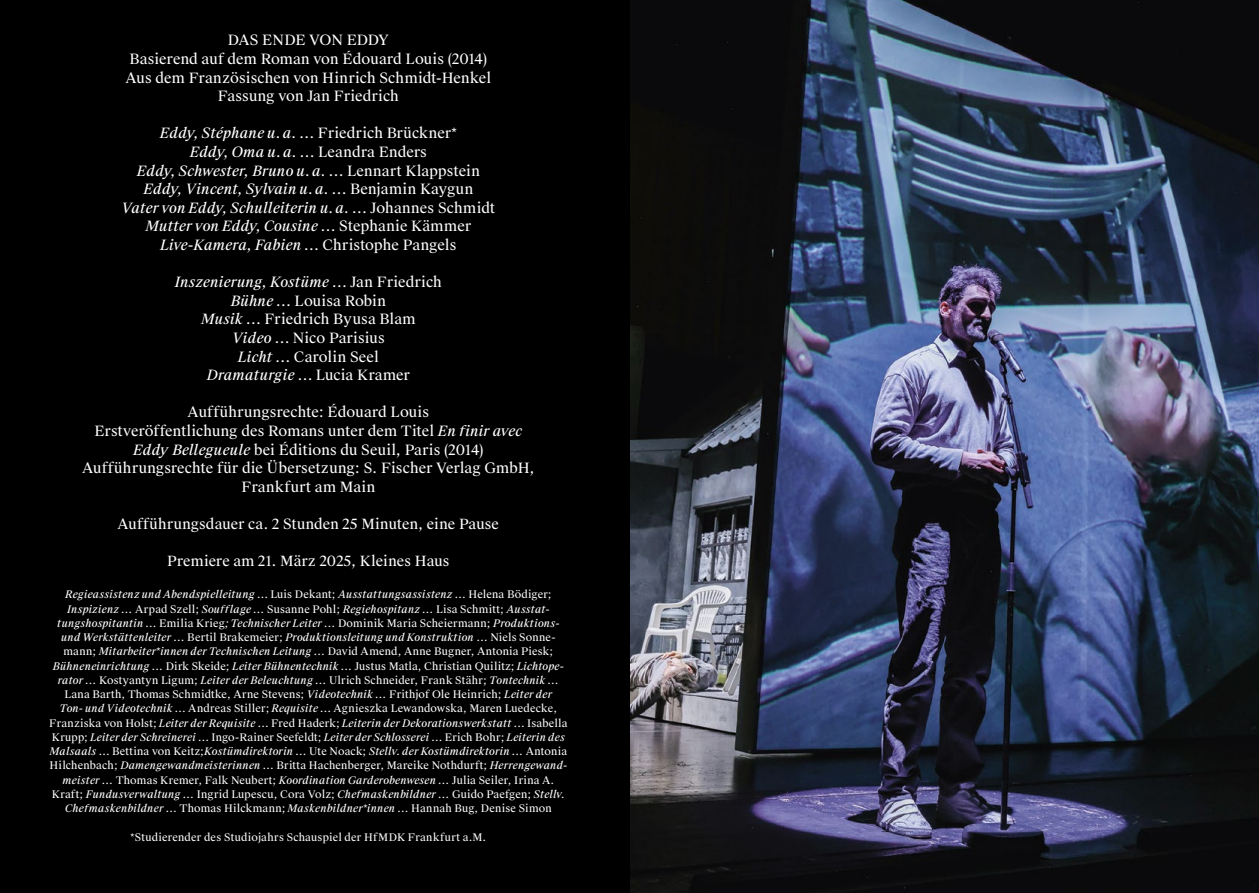
<style>
.page{position:relative;width:1259px;height:893px;background:#fff}
.page>*{position:absolute;margin:0;border:0;box-sizing:border-box;transform-origin:0 0}
.t1{font:14.25px/18.6px "Suisse Works";letter-spacing:.005em;color:#fff;text-align:center}
.t2{font:italic 14.25px/18.6px "Suisse Works";color:#fff;text-align:center}
.t3{font:14.1px "Suisse Works";letter-spacing:.01em;color:#fff}
.t4{font:italic 10.5px/14.2px "Suisse Works";letter-spacing:.005em;color:#fff;text-align:center}
.t5{font:10.5px "Suisse Works";letter-spacing:.02em;color:#fff}
.s1{font-style:normal}
.s2{font-style:italic}
</style>
<div class="page">
<img style="left:629px;top:0;width:630px;height:893px">
<div style="left:0;top:0;width:629px;height:893px;background:#000"></div>
<h1 class="t1" style="left:125px;top:31px;width:367px">DAS ENDE VON EDDY<br>Basierend auf dem Roman von Édouard Louis (2014)<br>Aus dem Französischen von Hinrich Schmidt-Henkel Fassung von Jan Friedrich</h1>
<p class="t2" style="left:122px;top:124px;width:375px">Eddy, Stéphane u.a. … <span class="s1">Friedrich Brückner*<br></span>Eddy, Oma u.a. … <span class="s1">Leandra Enders<br></span>Eddy, Schwester, Bruno u.a. … <span class="s1">Lennart Klappstein </span>Eddy, Vincent, Sylvain u.a. … <span class="s1">Benjamin Kaygun<br></span>Vater von Eddy, Schulleiterin u.a. … <span class="s1">Johannes Schmidt </span>Mutter von Eddy, Cousine … <span class="s1">Stephanie Kämmer </span>Live-Kamera, Fabien … <span class="s1">Christophe Pangels</span></p>
<h1 class="t1" style="left:175px;top:273px;width:269px"><span class="s2">Inszenierung, Kostüme …</span> Jan Friedrich<br><span class="s2">Bühne …</span> Louisa Robin<br><span class="s2">Musik …</span> Friedrich Byusa Blam<br><span class="s2">Video …</span> Nico Parisius<br><span class="s2">Licht …</span> Carolin Seel<br><span class="s2">Dramaturgie …</span> Lucia Kramer</h1>
<h1 class="t1" style="left:82px;top:403px;width:454px">Aufführungsrechte: Édouard Louis<br>Erstveröffentlichung des Romans unter dem Titel <span class="s2">En finir avec Eddy Bellegueule</span> bei Éditions du Seuil, Paris (2014)<br>Aufführungsrechte für die Übersetzung: S. Fischer Verlag GmbH, Frankfurt am Main</h1>
<h2 class="t3" style="left:118px;top:515px;width:383px">Aufführungsdauer ca. 2 Stunden 25 Minuten, eine Pause</h2>
<h2 class="t3" style="left:167px;top:552px;width:284px">Premiere am 21. März 2025, Kleines Haus</h2>
<p class="t4" style="left:49px;top:588px;width:520px">Regieassistenz und Abendspielleitung … <span class="s1">Luis Dekant;</span> Ausstattungsassistenz … <span class="s1">Helena Bödiger; </span>Inspizienz … <span class="s1">Arpad Szell;</span> Soufflage … <span class="s1">Susanne Pohl;</span> Regiehospitanz … <span class="s1">Lisa Schmitt;</span> Ausstat&shy;tungshospitantin … <span class="s1">Emilia Krieg</span>; Technischer Leiter … <span class="s1">Dominik Maria Scheiermann;</span> Produktions&shy;und Werkstättenleiter … <span class="s1">Bertil Brakemeier;</span> Produktionsleitung und Konstruktion <span class="s1">… Niels Sonne&shy;mann;</span> Mitarbeiter*innen der Technischen Leitung … <span class="s1">David Amend, Anne Bugner, Antonia Piesk; </span>Bühneneinrichtung … <span class="s1">Dirk Skeide;</span> Leiter Bühnentechnik … <span class="s1">Justus Matla, Christian Quilitz;</span> Lichtope&shy;rator … <span class="s1">Kostyantyn Ligum;</span> Leiter der Beleuchtung … <span class="s1">Ulrich Schneider, Frank Stähr;</span> Tontechnik … <span class="s1">Lana Barth, Thomas Schmidtke, Arne Stevens;</span> Videotechnik … <span class="s1">Frithjof Ole Heinrich;</span> Leiter der<br>Ton- und Videotechnik … <span class="s1">Andreas Stiller;</span> Requisite … <span class="s1">Agnieszka Lewandowska, Maren Luedecke, Franziska von Holst;</span> Leiter der Requisite … <span class="s1">Fred Haderk;</span> Leiterin der Dekorationswerkstatt … <span class="s1">Isabella Krupp;</span> Leiter der Schreinerei … <span class="s1">Ingo-Rainer Seefeldt;</span> Leiter der Schlosserei … <span class="s1">Erich Bohr;</span> Leiterin des Malsaals … <span class="s1">Bettina von Keitz;</span>Kostümdirektorin … <span class="s1">Ute Noack;</span> Stellv. der Kostümdirektorin … <span class="s1">Antonia Hilchenbach;</span> Damengewandmeisterinnen … <span class="s1">Britta Hachenberger, Mareike Nothdurft;</span> Herrengewand&shy;meister … <span class="s1">Thomas Kremer, Falk Neubert;</span> Koordination Garderobenwesen … <span class="s1">Julia Seiler, Irina A.<br>Kraft;</span> Fundusverwaltung … <span class="s1">Ingrid Lupescu, Cora Volz;</span> Chefmaskenbildner … <span class="s1">Guido Paefgen;</span> Stellv.<br>Chefmaskenbildner … <span class="s1">Thomas Hilckmann;</span> Maskenbildner*innen … <span class="s1">Hannah Bug, Denise Simon</span></p>
<p class="t5" style="left:130px;top:830px;width:357px">*Studierender des Studiojahrs Schauspiel der HfMDK Frankfurt a.M.</p>
</div>
